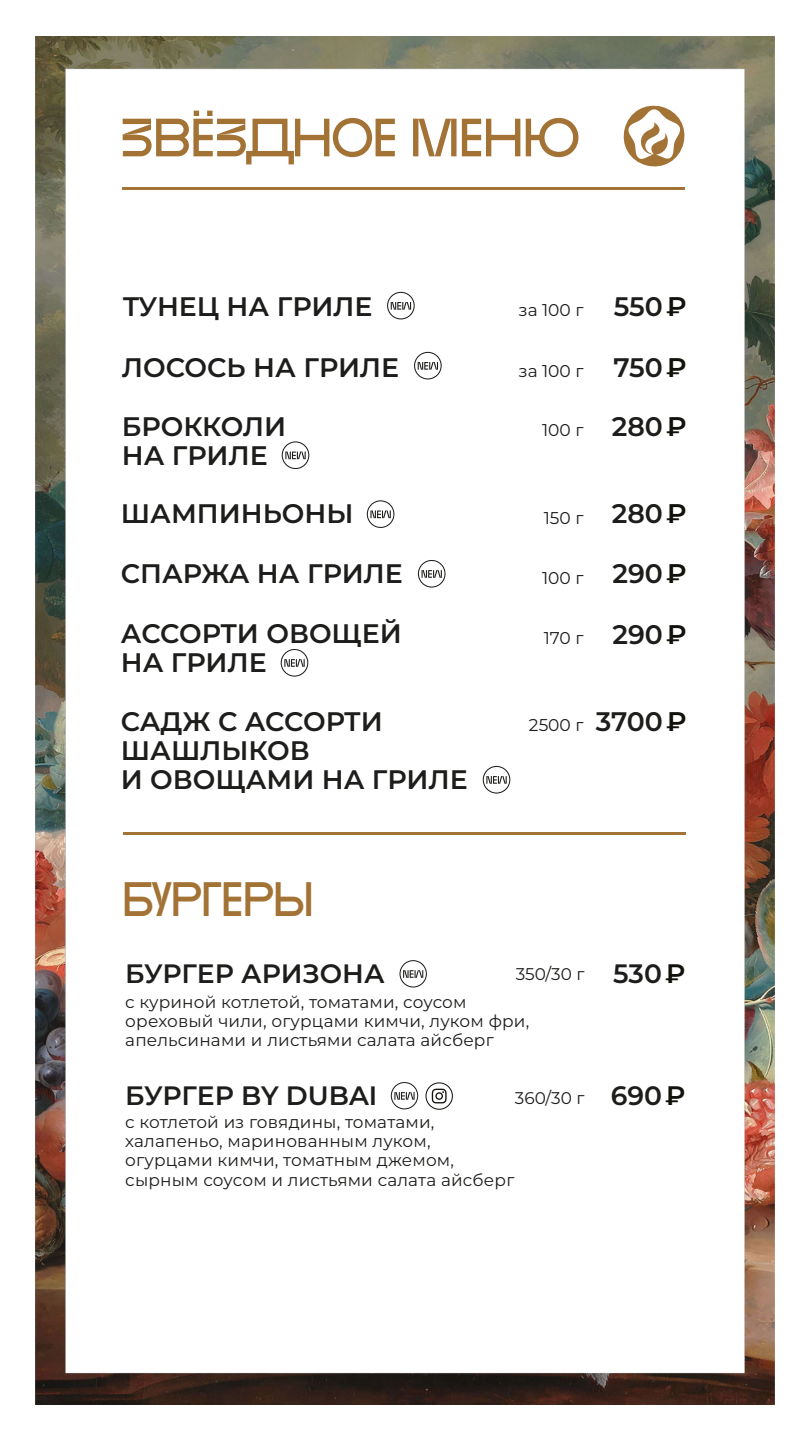
<style>
.page{position:relative;width:810px;height:1440px;background:#fff}
.page>*{position:absolute;margin:0;border:0;box-sizing:border-box;transform-origin:0 0}
.t1{font:53.78px "BASEBLOOM";color:#a37235}
.t2{font:48.3px "BASEBLOOM";color:#a37235}
.t3{font:600 26.78px/29.2px "Montserrat";color:#1d1d1b}
.t4{font:600 26.55px "Montserrat";color:#1d1d1b}
.t5{font:17.02px "Montserrat";color:#1d1d1b}
.t6{font:16.95px/19.4px "Montserrat";letter-spacing:.01em;color:#1d1d1b}
.s1{font-weight:600;font-size:26.78px}
.s2{font-weight:600;font-size:27px;color:#13110c}
.s3{font-weight:600;font-size:26.55px}
.s4{font-weight:600;font-size:26.78px;color:#13110c}
</style>
<div class="page">
<img style="left:35px;top:36px;width:740px;height:1368px">
<svg style="left:620px;top:102px;width:68px;height:68px"></svg>
<hr style="left:122px;top:187px;width:563px;height:3px;background:#a37235">
<svg style="left:387px;top:292px;width:28px;height:27px"></svg>
<svg style="left:414px;top:352px;width:28px;height:27px"></svg>
<svg style="left:282px;top:441px;width:27px;height:28px"></svg>
<svg style="left:367px;top:500px;width:27px;height:28px"></svg>
<svg style="left:418px;top:560px;width:28px;height:28px"></svg>
<svg style="left:281px;top:649px;width:27px;height:28px"></svg>
<svg style="left:483px;top:766px;width:27px;height:28px"></svg>
<svg style="left:400px;top:960px;width:27px;height:28px"></svg>
<svg style="left:425px;top:1082px;width:28px;height:28px"></svg>
<svg style="left:391px;top:1082px;width:27px;height:27px"></svg>
<hr style="left:124px;top:832px;width:562px;height:3px;background:#a37235">
<h1 class="t1" style="left:121px;top:101px;width:460px">ЗВЁЗДНОЕ МЕНЮ</h1>
<h3 class="t3" style="left:123px;top:290px;width:251px">ТУНЕЦ НА ГРИЛЕ</h3>
<p class="t5" style="left:519px;top:299px;width:169px">за 100 г <span class="s1">550</span><span class="s2">₽</span></p>
<h3 class="t3" style="left:122px;top:351px;width:279px">ЛОСОСЬ НА ГРИЛЕ</h3>
<p class="t5" style="left:519px;top:359px;width:169px">за 100 г <span class="s1">750</span><span class="s2">₽</span></p>
<h3 class="t3" style="left:122px;top:410px;width:166px">БРОККОЛИ<br>НА ГРИЛЕ</h3>
<p class="t5" style="left:542px;top:419px;width:146px">100 г <span class="s1">280</span><span class="s2">₽</span></p>
<h3 class="t3" style="left:121px;top:498px;width:234px">ШАМПИНЬОНЫ</h3>
<p class="t5" style="left:544px;top:506px;width:144px">150 г <span class="s1">280</span><span class="s2">₽</span></p>
<h3 class="t3" style="left:121px;top:558px;width:284px">СПАРЖА НА ГРИЛЕ</h3>
<p class="t5" style="left:542px;top:566px;width:146px">100 г <span class="s1">290</span><span class="s2">₽</span></p>
<h3 class="t3" style="left:121px;top:618px;width:282px">АССОРТИ ОВОЩЕЙ<br>НА ГРИЛЕ</h3>
<p class="t5" style="left:544px;top:626px;width:144px">170 г <span class="s1">290</span><span class="s2">₽</span></p>
<h3 class="t3" style="left:121px;top:706px;width:348px">САДЖ С АССОРТИ<br>ШАШЛЫКОВ<br>И ОВОЩАМИ НА ГРИЛЕ</h3>
<p class="t5" style="left:529px;top:714px;width:159px">2500 г <span class="s1">3700</span><span class="s2">₽</span></p>
<h2 class="t2" style="left:123px;top:866px;width:193px">БУРГЕРЫ</h2>
<h3 class="t4" style="left:125px;top:955px;width:261px">БУРГЕР АРИЗОНА</h3>
<p class="t6" style="left:516px;top:964px;width:171px">350/30 г <span class="s3">530</span><span class="s4">₽</span></p>
<p class="t6" style="left:125px;top:991px;width:405px">с куриной котлетой, томатами, соусом ореховый чили, огурцами кимчи, луком фри, апельсинами и листьями салата айсберг</p>
<h3 class="t4" style="left:125px;top:1077px;width:254px">БУРГЕР BY DUBAI</h3>
<p class="t6" style="left:515px;top:1088px;width:172px">360/30 г <span class="s3">690</span><span class="s4">₽</span></p>
<p class="t6" style="left:125px;top:1111px;width:391px">с котлетой из говядины, томатами, халапеньо, маринованным луком, огурцами кимчи, томатным джемом, сырным соусом и листьями салата айсберг</p>
</div>
